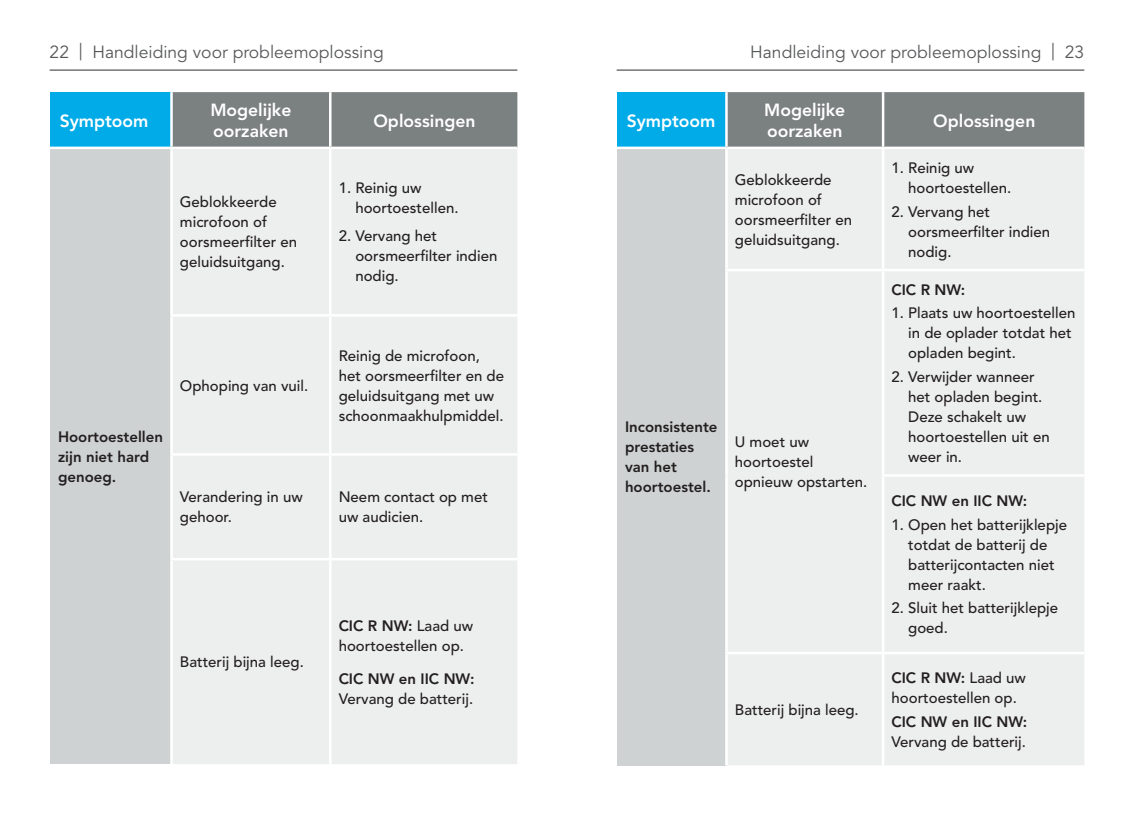
<style>
.page{position:relative;width:1134px;height:815px;background:#fff}
.page>*{position:absolute;margin:0;border:0;box-sizing:border-box;transform-origin:0 0}
.t1{font:17.5px/21px "Avenir LT SLI Std Heavy";color:#fff}
.t2{font:17.5px "Avenir LT SLI Std Book";color:#57585a}
.t3{font:15px/20px "Avenir LT SLI Std Medium";color:#231f20}
.t4{font:15px/20px "Avenir LT SLI Std Heavy";color:#231f20}
.s1{font-family:"Avenir LT SLI Std Heavy"}
</style>
<div class="page">
<hr style="left:50px;top:69px;width:467px;height:2px;background:#57585a">
<hr style="left:617px;top:69px;width:467px;height:2px;background:#57585a">
<div style="left:50px;top:92px;width:121px;height:56px;background:#00abe7"></div>
<div style="left:173px;top:92px;width:344px;height:55px;background:#7b8080"></div>
<div style="left:50px;top:148px;width:121px;height:616px;background:#cfd2d2"></div>
<div style="left:173px;top:149px;width:344px;height:615px;background:#edeeee"></div>
<hr style="left:170px;top:149px;width:3px;height:165px;background:#fff">
<hr style="left:170px;top:317px;width:3px;height:136px;background:#fff">
<hr style="left:170px;top:456px;width:3px;height:102px;background:#fff">
<hr style="left:170px;top:560px;width:3px;height:204px;background:#fff">
<hr style="left:329px;top:149px;width:2px;height:165px;background:#fff">
<hr style="left:329px;top:317px;width:2px;height:136px;background:#fff">
<hr style="left:329px;top:456px;width:2px;height:102px;background:#fff">
<hr style="left:329px;top:560px;width:2px;height:204px;background:#fff">
<hr style="left:170px;top:92px;width:3px;height:55px;background:#fff">
<hr style="left:329px;top:92px;width:2px;height:55px;background:#fff">
<hr style="left:50px;top:147px;width:121px;height:2px;background:#fff">
<hr style="left:170px;top:314px;width:160px;height:3px;background:#fff">
<hr style="left:330px;top:314px;width:187px;height:3px;background:#fff">
<hr style="left:170px;top:453px;width:160px;height:3px;background:#fff">
<hr style="left:330px;top:453px;width:187px;height:3px;background:#fff">
<hr style="left:170px;top:558px;width:160px;height:2px;background:#fff">
<hr style="left:330px;top:558px;width:187px;height:2px;background:#fff">
<div style="left:617px;top:92px;width:109px;height:56px;background:#00abe7"></div>
<div style="left:728px;top:92px;width:356px;height:55px;background:#7b8080"></div>
<div style="left:617px;top:148px;width:109px;height:617px;background:#cfd2d2"></div>
<div style="left:728px;top:149px;width:356px;height:616px;background:#edeeee"></div>
<hr style="left:725px;top:149px;width:3px;height:120px;background:#fff">
<hr style="left:725px;top:271px;width:3px;height:204px;background:#fff">
<hr style="left:725px;top:475px;width:3px;height:177px;background:#fff">
<hr style="left:725px;top:654px;width:3px;height:111px;background:#fff">
<hr style="left:882px;top:149px;width:2px;height:120px;background:#fff">
<hr style="left:882px;top:271px;width:2px;height:203px;background:#fff">
<hr style="left:882px;top:477px;width:2px;height:175px;background:#fff">
<hr style="left:882px;top:654px;width:2px;height:111px;background:#fff">
<hr style="left:725px;top:92px;width:3px;height:55px;background:#fff">
<hr style="left:882px;top:92px;width:2px;height:55px;background:#fff">
<hr style="left:617px;top:147px;width:109px;height:2px;background:#fff">
<hr style="left:725px;top:269px;width:158px;height:2px;background:#fff">
<hr style="left:883px;top:269px;width:201px;height:2px;background:#fff">
<hr style="left:882px;top:474px;width:202px;height:3px;background:#fff">
<hr style="left:725px;top:652px;width:158px;height:2px;background:#fff">
<hr style="left:883px;top:652px;width:201px;height:2px;background:#fff">
<p class="t2" style="left:50px;top:42px;width:336px">22 | Handleiding voor probleemoplossing</p>
<p class="t2" style="left:750px;top:42px;width:336px">Handleiding voor probleemoplossing | 23</p>
<p class="t1" style="left:60px;top:110px;width:90px">Symptoom</p>
<p class="t1" style="left:210px;top:100px;width:83px">Mogelijke oorzaken</p>
<p class="t1" style="left:373px;top:110px;width:104px">Oplossingen</p>
<p class="t3" style="left:180px;top:193px;width:119px">Geblokkeerde microfoon of oorsmeerfilter en geluidsuitgang.</p>
<p class="t3" style="left:355px;top:179px;width:105px;text-indent:-17px">1. Reinig uw hoortoestellen.</p>
<p class="t3" style="left:355px;top:227px;width:143px;text-indent:-17px">2. Vervang het oorsmeerfilter indien nodig.</p>
<p class="t4" style="left:58px;top:427px;width:106px">Hoortoestellen zijn niet hard genoeg.</p>
<p class="t3" style="left:180px;top:376px;width:130px">Ophoping van vuil.</p>
<p class="t3" style="left:339px;top:346px;width:167px">Reinig de microfoon, het oorsmeerfilter en de geluidsuitgang met uw schoonmaakhulpmiddel.</p>
<p class="t3" style="left:180px;top:488px;width:124px">Verandering in uw gehoor.</p>
<p class="t3" style="left:339px;top:488px;width:151px">Neem contact op met uw audicien.</p>
<p class="t3" style="left:180px;top:652px;width:125px">Batterij bijna leeg.</p>
<p class="t3" style="left:339px;top:616px;width:136px"><span class="s1">CIC R NW:</span> Laad uw hoortoestellen op.</p>
<p class="t3" style="left:339px;top:669px;width:137px"><span class="s1">CIC NW en IIC NW:<br></span>Vervang de batterij.</p>
<p class="t1" style="left:627px;top:110px;width:90px">Symptoom</p>
<p class="t1" style="left:764px;top:100px;width:83px">Mogelijke oorzaken</p>
<p class="t1" style="left:933px;top:110px;width:104px">Oplossingen</p>
<p class="t4" style="left:625px;top:417px;width:94px">Inconsistente prestaties van het hoortoestel.</p>
<p class="t3" style="left:735px;top:170px;width:119px">Geblokkeerde microfoon of oorsmeerfilter en geluidsuitgang.</p>
<p class="t3" style="left:908px;top:158px;width:105px;text-indent:-17px">1. Reinig uw hoortoestellen.</p>
<p class="t3" style="left:908px;top:202px;width:143px;text-indent:-17px">2. Vervang het oorsmeerfilter indien nodig.</p>
<p class="t3" style="left:735px;top:432px;width:134px">U moet uw hoortoestel opnieuw opstarten.</p>
<p class="t3" style="left:735px;top:700px;width:125px">Batterij bijna leeg.</p>
<p class="t4" style="left:891px;top:280px;width:75px">CIC R NW:</p>
<p class="t3" style="left:908px;top:304px;width:169px;text-indent:-17px">1. Plaats uw hoortoestellen in de oplader totdat het opladen begint.</p>
<p class="t3" style="left:908px;top:367px;width:143px;text-indent:-17px">2. Verwijder wanneer het opladen begint.<br>Deze schakelt uw hoortoestellen uit en weer in.</p>
<p class="t4" style="left:891px;top:491px;width:137px">CIC NW en IIC NW:</p>
<p class="t3" style="left:908px;top:515px;width:160px;text-indent:-17px">1. Open het batterijklepje totdat de batterij de batterijcontacten niet meer raakt.</p>
<p class="t3" style="left:908px;top:599px;width:151px;text-indent:-17px">2. Sluit het batterijklepje goed.</p>
<p class="t3" style="left:891px;top:668px;width:136px"><span class="s1">CIC R NW:</span> Laad uw hoortoestellen op.</p>
<p class="t3" style="left:891px;top:712px;width:137px"><span class="s1">CIC NW en IIC NW:<br></span>Vervang de batterij.</p>
</div>
